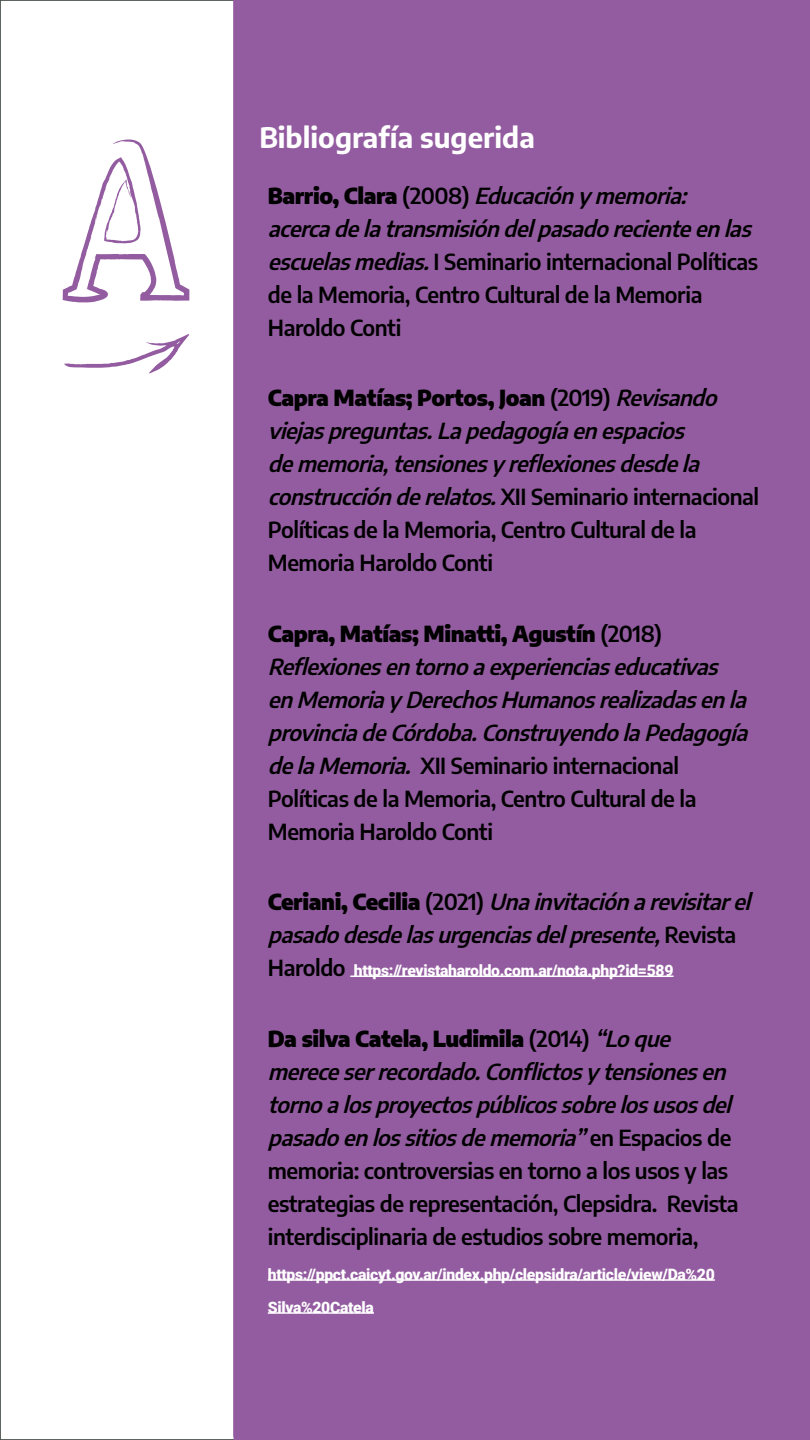
<style>
.page{position:relative;width:810px;height:1440px;background:#fff}
.page>*{position:absolute;margin:0;border:0;box-sizing:border-box;transform-origin:0 0}
.t1{font:700 27.75px "Encode Sans";color:#fff}
.t2{font:italic 600 21.75px/33px "Encode Sans";color:#000}
.t3{font:600 21.75px/33px "Encode Sans";letter-spacing:-.02em;color:#000}
.t4{font:900 15.75px/33px "Roboto";letter-spacing:-.02em;color:#fff}
.s1{font-weight:900}
.s2{font-style:italic}
.s3{font-weight:900;font-style:normal}
.s4{font-style:normal}
.s5{font-family:"Encode Sans";font-weight:600;font-size:21.75px;color:#000}
</style>
<div class="page">
<div style="left:0;top:0;width:810px;height:1440px;background:#fff;border:1px solid #475048"></div>
<div style="left:233px;top:0;width:577px;height:1440px;background:#935ca0"></div>
<hr style="left:350px;top:976px;width:324px;height:1px;background:#fff">
<hr style="left:268px;top:1279px;width:447px;height:2px;background:#fff">
<hr style="left:268px;top:1312px;width:106px;height:2px;background:#fff">
<svg style="left:63px;top:139px;width:126px;height:164px"></svg>
<svg style="left:64px;top:334px;width:125px;height:40px"></svg>
<p class="t1" style="left:259px;top:117px;width:277px">Bibliografía sugerida</p>
<p class="t3" style="left:268px;top:178px;width:492px"><span class="s1">B a r r i o , C l a ra</span> ( 2 0 0 8 ) <span class="s2">Educacióny memoria: acercadelatransmisióndelpasadorecienteenlas escuelasmedias.</span>I Seminario internacional Políticas de la Memoria, Centro Cultural de la Memoria Haroldo Conti</p>
<p class="t2" style="left:268px;top:380px;width:493px"><span class="s3">Capra Matías; Portos, Joan</span> <span class="s4">(2019)</span> Revisando viejaspreguntas.Lapedagogíaenespacios dememoria,tensionesy reflexionesdesdela construcciónderelatos.<span class="s4">XII Seminario internacional Políticas de la Memoria, Centro Cultural de la Memoria Haroldo Conti</span></p>
<p class="t2" style="left:268px;top:616px;width:488px"><span class="s3">Capra, Matías; Minatti, Agustín</span> <span class="s4">(2018)<br></span>Reflexionesentornoaexperienciaseducativas enMemoriay DerechosHumanosrealizadasenla provinciadeCórdoba.ConstruyendolaPedagogía delaMemoria. <span class="s4">XII Seminario internacional Políticas de la Memoria, Centro Cultural de la Memoria Haroldo Conti</span></p>
<p class="t2" style="left:268px;top:884px;width:491px"><span class="s3">C e r i a n i , C e c i l i a</span> <span class="s4">( 2 0 2 1 )</span> Unainvitaciónarevisitarel pasadodesdelasurgenciasdelpresente, <span class="s4">R e v i s t a</span></p>
<p class="t4" style="left:268px;top:954px;width:407px"><span class="s5">Haroldo</span> https://revistaharoldo.com.ar/nota.php?id=589</p>
<p class="t3" style="left:268px;top:1021px;width:472px"><span class="s1">Da silva Catela, Ludimila</span> (2014) <span class="s2">“Loque mereceserrecordado.Conflictosy tensionesen tornoalosproyectospúblicossobrelosusosdel pasadoenlossitiosdememoria”</span> e n E s p a c i o s d e memoria: controversias en torno a los usos y las estrategias de representación, Clepsidra. Revista interdisciplinaria de estudios sobre memoria,</p>
<p class="t4" style="left:268px;top:1257px;width:449px">https://ppct.caicyt.gov.ar/index.php/clepsidra/article/view/Da%20<br>Silva%20Catela</p>
</div>
